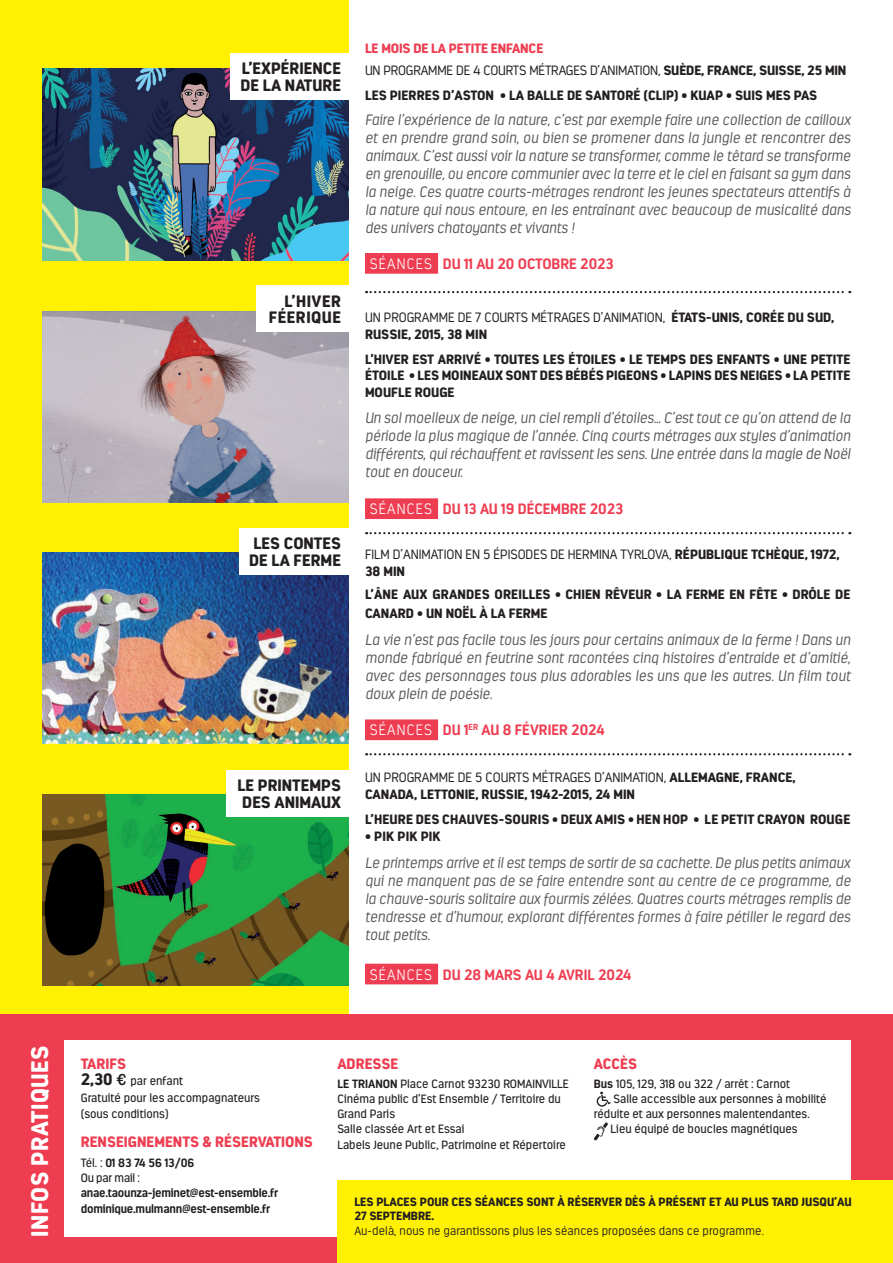
<style>
.page{position:relative;width:893px;height:1263px;background:#fff}
.page>*{position:absolute;margin:0;border:0;box-sizing:border-box;transform-origin:0 0}
.t1{font:900 24px "Estandar Rounded";letter-spacing:.02em;color:#fff}
.t2{font:900 16.5px/16.5px "Estandar Rounded";color:#231f20}
.t3{font:900 16.5px/16.5px "Estandar Rounded";letter-spacing:.03em;color:#231f20;text-align:right}
.t4{font:italic 300 15px/18px "Estandar Rounded";color:#57585a;text-align:justify}
.t5{font:700 15px "Estandar Rounded";color:#ee3d51}
.t6{font:900 15px "Estandar Rounded";color:#ee3d51}
.t7{font:900 13.5px/16.5px "Estandar Rounded";color:#231f20}
.t8{font:300 13.5px/16.5px "Estandar Rounded";color:#231f20}
.t9{font:12px/15px "Estandar Rounded";color:#231f20}
.t10{font:900 12px/13.5px "Estandar Rounded";color:#231f20}
.t11{font:700 12px/16.5px "Estandar Rounded";letter-spacing:-.02em;color:#231f20}
.t12{font:300 12px "Estandar Rounded";letter-spacing:.01em;color:#231f20}
.t13{font:12px/15px "Estandar Rounded";letter-spacing:-.02em;color:#231f20}
.s1{font-weight:900;color:#ee3d51}
.s2{font-weight:900}
.s3{font-weight:200;color:#fff}
.s4{font-weight:300}
.s5{font-weight:900;font-size:16.5px}
.s6{font-family:"Euro Sans EF Five";font-size:16.5px}
.s7{font-weight:700}
</style>
<div class="page">
<div style="left:0;top:0;width:348px;height:1047px;background:#fff101"></div>
<div style="left:0;top:1015px;width:893px;height:248px;background:#ee3d51"></div>
<div style="left:365px;top:253px;width:73px;height:21px;background:#ee3d51"></div>
<div style="left:365px;top:498px;width:73px;height:21px;background:#ee3d51"></div>
<div style="left:365px;top:719px;width:73px;height:21px;background:#ee3d51"></div>
<div style="left:365px;top:964px;width:73px;height:20px;background:#ee3d51"></div>
<svg style="left:366px;top:291px;width:484px;height:2px"></svg>
<svg style="left:366px;top:532px;width:484px;height:2px"></svg>
<svg style="left:366px;top:753px;width:484px;height:2px"></svg>
<img style="left:42px;top:311px;width:306px;height:192px">
<div style="left:256px;top:285px;width:94px;height:47px;background:#fff"></div>
<img style="left:42px;top:69px;width:306px;height:191px">
<div style="left:230px;top:53px;width:120px;height:47px;background:#fff"></div>
<img style="left:42px;top:552px;width:306px;height:191px">
<div style="left:239px;top:528px;width:111px;height:47px;background:#fff"></div>
<img style="left:42px;top:795px;width:306px;height:191px">
<div style="left:226px;top:770px;width:124px;height:46px;background:#fff"></div>
<div style="left:64px;top:1040px;width:786px;height:197px;background:#fff"></div>
<svg style="left:597px;top:1091px;width:14px;height:16px"></svg>
<svg style="left:594px;top:1122px;width:14px;height:18px"></svg>
<div style="left:337px;top:1180px;width:556px;height:83px;background:#fff101"></div>
<h1 class="t1" style="left:25px;top:1237px;width:193px;rotate:-90deg">INFOS PRATIQUES</h1>
<p class="t2" style="left:241px;top:60px;width:102px">L’EXPÉRIENCE<br>DE LA NATURE</p>
<p class="t3" style="left:269px;top:293px;width:74px">L’HIVER<br>FÉERIQUE</p>
<p class="t2" style="left:249px;top:535px;width:93px">LES CONTES<br>DE LA FERME</p>
<p class="t2" style="left:237px;top:777px;width:105px;text-align:center">LE PRINTEMPS<br>DES ANIMAUX</p>
<p class="t8" style="left:365px;top:36px;width:483px;line-height:22.8px"><span class="s1">LE MOIS DE LA PETITE ENFANCE<br></span>UN PROGRAMME DE 4 COURTS MÉTRAGES D’ANIMATION, <span class="s2">SUÈDE, FRANCE, SUISSE, 25 MIN</span></p>
<p class="t7" style="left:365px;top:87px;width:454px">LES PIERRES D’ASTON • LA BALLE DE SANTORÉ (CLIP) • KUAP • SUIS MES PAS</p>
<p class="t4" style="left:365px;top:110px;width:487px">Faire l’expérience de la nature, c’est par exemple faire une collection de cailloux et en prendre grand soin, ou bien se promener dans la jungle et rencontrer des animaux. C’est aussi voir la nature se transformer, comme le têtard se transforme en grenouille, ou encore communier avec la terre et le ciel en faisant sa gym dans la neige. Ces quatre courts-métrages rendront les jeunes spectateurs attentifs à la nature qui nous entoure, en les entraînant avec beaucoup de musicalité dans des univers chatoyants et vivants !</p>
<p class="t5" style="left:370px;top:255px;width:246px"><span class="s3">SÉANCES</span> DU 11 AU 20 OCTOBRE 2023</p>
<p class="t8" style="left:365px;top:309px;width:471px">UN PROGRAMME DE 7 COURTS MÉTRAGES D’ANIMATION, <span class="s2">ÉTATS-UNIS, CORÉE DU SUD,<br>RUSSIE, 2015, 38 MIN</span></p>
<p class="t7" style="left:365px;top:351px;width:487px;text-align:justify">L’HIVER EST ARRIVÉ • TOUTES LES ÉTOILES • LE TEMPS DES ENFANTS • UNE PETITE ÉTOILE • LES MOINEAUX SONT DES BÉBÉS PIGEONS • LAPINS DES NEIGES • LA PETITE MOUFLE ROUGE</p>
<p class="t4" style="left:365px;top:409px;width:487px">Un sol moelleux de neige, un ciel rempli d’étoiles… C’est tout ce qu’on attend de la période la plus magique de l’année. Cinq courts métrages aux styles d’animation différents, qui réchauffent et ravissent les sens. Une entrée dans la magie de Noël tout en douceur.</p>
<p class="t5" style="left:370px;top:500px;width:255px"><span class="s3">SÉANCES</span> DU 13 AU 19 DÉCEMBRE 2023</p>
<p class="t8" style="left:365px;top:546px;width:476px">FILM D’ANIMATION EN 5 ÉPISODES DE HERMINA TYRLOVA, <span class="s2">RÉPUBLIQUE TCHÈQUE, 1972,<br>38 MIN</span></p>
<p class="t7" style="left:365px;top:584px;width:487px;line-height:19.5px">L’ÂNE AUX GRANDES OREILLES • CHIEN RÊVEUR • LA FERME EN FÊTE • DRÔLE DE<br>CANARD • UN NOËL À LA FERME</p>
<p class="t4" style="left:365px;top:630px;width:487px">La vie n’est pas facile tous les jours pour certains animaux de la ferme ! Dans un monde fabriqué en feutrine sont racontées cinq histoires d’entraide et d’amitié, avec des personnages tous plus adorables les uns que les autres. Un film tout doux plein de poésie.</p>
<p class="t5" style="left:370px;top:721px;width:236px"><span class="s3">SÉANCES</span> DU 1<sup>ER</sup> AU 8 FÉVRIER 2024</p>
<p class="t7" style="left:365px;top:768px;width:432px;line-height:17.9px"><span class="s4">UN PROGRAMME DE 5 COURTS MÉTRAGES D’ANIMATION,</span> ALLEMAGNE, FRANCE,<br>CANADA, LETTONIE, RUSSIE, 1942-2015, 24 MIN</p>
<p class="t7" style="left:365px;top:810px;width:487px">L’HEURE DES CHAUVES-SOURIS • DEUX AMIS • HEN HOP • LE PETIT CRAYON ROUGE</p>
<p class="t7" style="left:365px;top:828px;width:77px">• PIK PIK PIK</p>
<p class="t4" style="left:365px;top:853px;width:487px">Le printemps arrive et il est temps de sortir de sa cachette. De plus petits animaux qui ne manquent pas de se faire entendre sont au centre de ce programme, de la chauve-souris solitaire aux fourmis zélées. Quatres courts métrages remplis de tendresse et d’humour, explorant différentes formes à faire pétiller le regard des tout petits.</p>
<p class="t5" style="left:370px;top:965px;width:263px"><span class="s3">SÉANCES</span> DU 28 MARS AU 4 AVRIL 2024</p>
<p class="t6" style="left:81px;top:1054px;width:47px">TARIFS</p>
<p class="t9" style="left:81px;top:1073px;width:181px;line-height:16.5px"><span class="s5">2,30</span> <span class="s6">p</span> par enfant<br>Gratuité pour les accompagnateurs (sous conditions)</p>
<p class="t6" style="left:81px;top:1133px;width:234px">RENSEIGNEMENTS &amp; RÉSERVATIONS</p>
<p class="t13" style="left:81px;top:1155px;width:115px">Tél. : <span class="s7">01 83 74 56 13/06<br></span>Ou par mail :</p>
<p class="t11" style="left:81px;top:1184px;width:199px">anae.taounza-jeminet@est-ensemble.fr dominique.mulmann@est-ensemble.fr</p>
<p class="t6" style="left:337px;top:1054px;width:63px">ADRESSE</p>
<p class="t9" style="left:337px;top:1076px;width:233px"><span class="s7">LE TRIANON</span> Place Carnot 93230 ROMAINVILLE<br>Cinéma public d’Est Ensemble / Territoire du<br>Grand Paris<br>Salle classée Art et Essai</p>
<p class="t9" style="left:337px;top:1138px;width:230px">Labels Jeune Public, Patrimoine et Répertoire</p>
<p class="t6" style="left:594px;top:1054px;width:45px">ACCÈS</p>
<p class="t9" style="left:594px;top:1076px;width:198px"><span class="s7">Bus</span> 105, 129, 318 ou 322 / arrêt : Carnot</p>
<p class="t9" style="left:613px;top:1091px;width:215px">Salle accessible aux personnes à mobilité</p>
<p class="t9" style="left:594px;top:1106px;width:217px">réduite et aux personnes malentendantes.</p>
<p class="t9" style="left:611px;top:1121px;width:189px">Lieu équipé de boucles magnétiques</p>
<p class="t10" style="left:354px;top:1195px;width:499px">LES PLACES POUR CES SÉANCES SONT À RÉSERVER DÈS À PRÉSENT ET AU PLUS TARD JUSQU’AU<br>27 SEPTEMBRE.</p>
<p class="t12" style="left:354px;top:1223px;width:411px">Au-delà, nous ne garantissons plus les séances proposées dans ce programme.</p>
</div>
